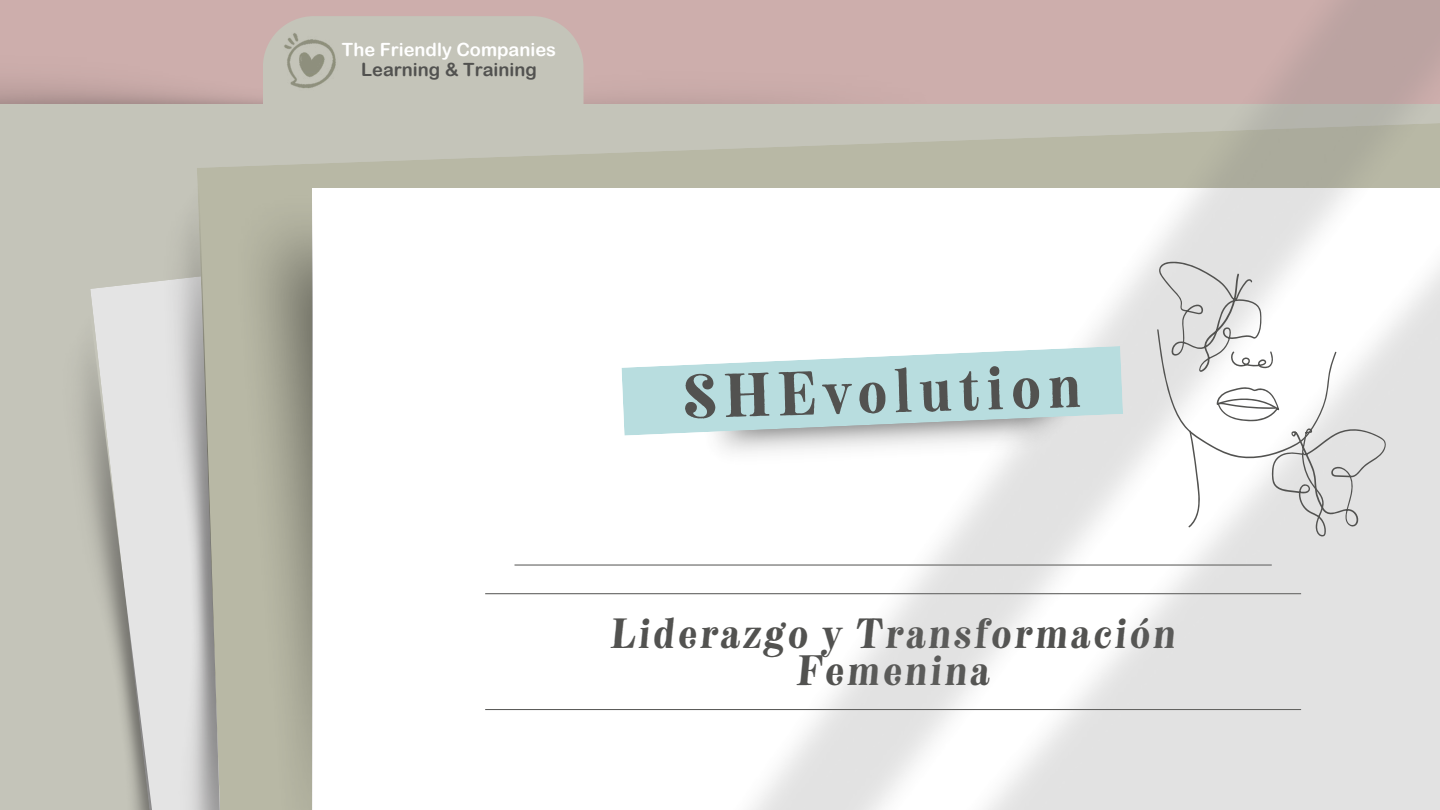
<style>
.page{position:relative;width:1440px;height:810px;background:#cdaeac}
.page>*{position:absolute;margin:0;border:0;box-sizing:border-box;transform-origin:0 0}
.t1{font:54px "Neato Serif";color:#525250}
.t2{font:italic 37px/36.8px "Neato Serif";letter-spacing:.1em;color:#525250;text-align:center}
.t3{font:18.3px "Arial Rounded MT Bold";color:#fff}
.t4{font:18.3px "Arial Rounded MT Bold";color:#525250}
</style>
<div class="page">
<img style="left:0;top:54px;width:720px;height:50px">
<div style="left:0;top:104px;width:1440px;height:706px;background:#c4c4b9"></div>
<div style="left:263px;top:16px;width:321px;height:175px;background:#c4c4b9;border-radius:51px"></div>
<svg style="left:227px;top:149px;width:493px;height:661px;fill:#b8b8a5"></svg>
<div style="left:312px;top:188px;width:1128px;height:622px;background:#fff"></div>
<img style="left:230px;top:188px;width:82px;height:622px">
<img style="left:146px;top:167px;width:81px;height:643px">
<img style="left:82px;top:297px;width:112px;height:513px">
<hr style="left:485px;top:593px;width:816px;height:1px;background:#525250">
<hr style="left:485px;top:709px;width:816px;height:1px;background:#525250">
<hr style="left:515px;top:565px;width:757px;height:1px;background:#525250">
<img style="left:284px;top:33px;width:52px;height:55px">
<img style="left:720px;top:0;width:720px;height:810px">
<svg style="left:1157px;top:262px;width:230px;height:275px"></svg>
<img style="left:716px;top:436px;width:375px;height:41px">
<svg style="left:621px;top:346px;width:502px;height:90px"></svg>
<p class="t3" style="left:342px;top:39px;width:216px">The Friendly Companies</p>
<p class="t4" style="left:361px;top:59px;width:177px">Learning &amp; Training</p>
<h1 class="t1" style="left:682px;top:361px;width:399px;rotate:-2deg">SHEvolution</h1>
<p class="t2" style="left:611px;top:615px;width:566px">Liderazgo y Transformación<br>Femenina</p>
</div>
